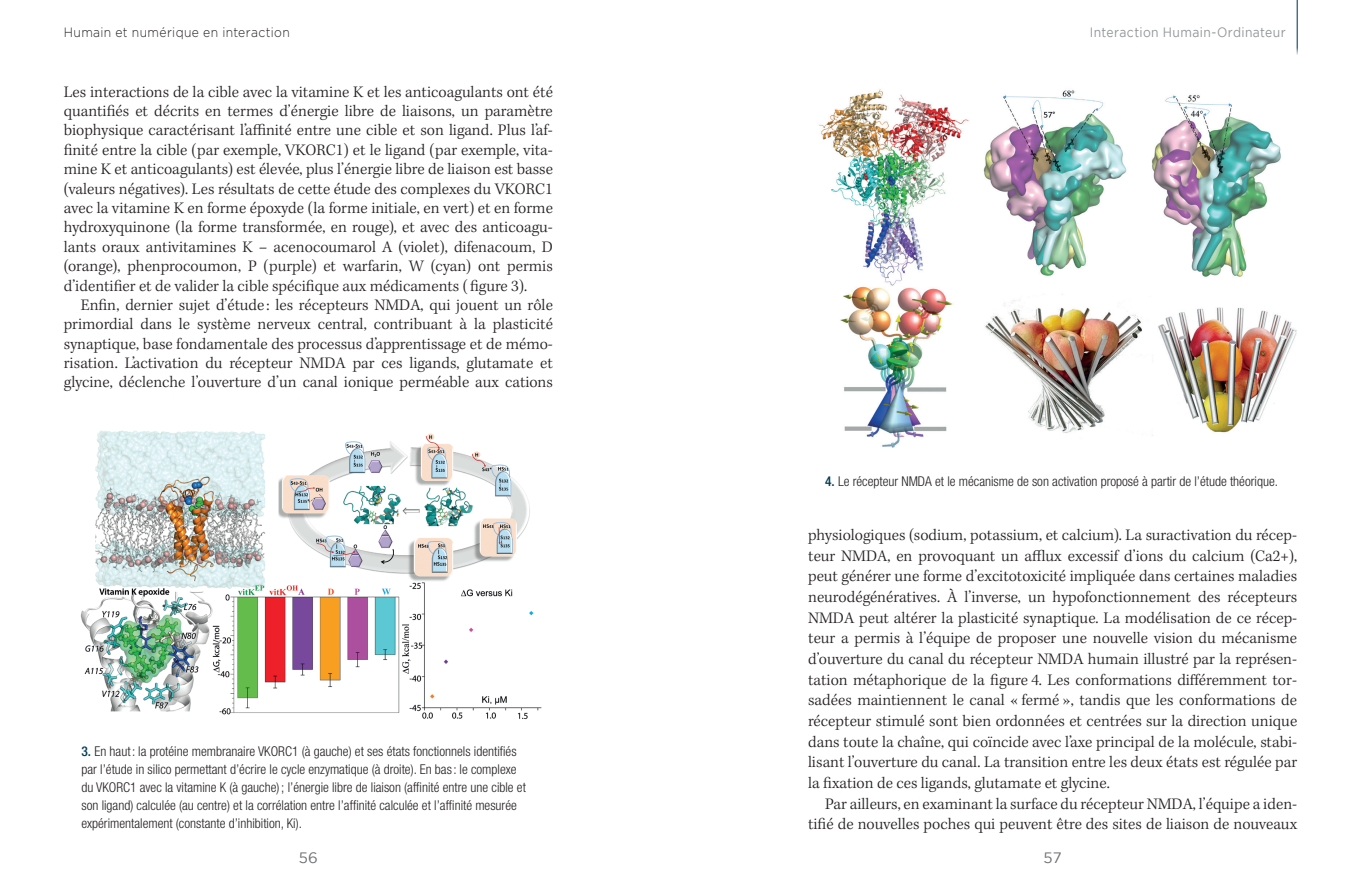
<style>
.page{position:relative;width:1361px;height:893px;background:#fff}
.page>*{position:absolute;margin:0;border:0;box-sizing:border-box;transform-origin:0 0}
.dev_p{font:300 16.5px/19.4px "Kepler Std";color:#231f20;text-align:justify}
.t1{font:15px "Gotham";color:#6c6d70}
.fig_num{font:300 condensed 13.5px/18px "Helvetica Neue LT Std";color:#231f20}
.t2{font:300 13.5px "Gotham";letter-spacing:.03em;color:#231f20;scale:.9 1}
.t3{font:13.5px "Gotham";letter-spacing:.03em;color:#939598;scale:.9 1}
.s1{font-weight:500;color:#003b57}
</style>
<div class="page">
<hr style="left:1296px;top:0;width:1px;height:55px;background:#003b57">
<img style="left:80px;top:430px;width:462px;height:290px">
<img style="left:819px;top:89px;width:478px;height:359px">
<p class="t2" style="left:64px;top:25px;width:253px">Humain et numérique en interaction</p>
<p class="t3" style="left:1090px;top:25px;width:219px">Interaction Humain-Ordinateur</p>
<p class="dev_p" style="left:64px;top:82px;width:491px">Les interactions de la cible avec la vitamine K et les anticoagulants ont été quantifiés et décrits en termes d’énergie libre de liaisons, un paramètre biophysique caractérisant l’affinité entre une cible et son ligand. Plus l’af&shy;finité entre la cible (par exemple, VKORC1) et le ligand (par exemple, vita&shy;mine K et anticoagulants) est élevée, plus l’énergie libre de liaison est basse (valeurs négatives). Les résultats de cette étude des complexes du VKORC1 avec la vitamine K en forme époxyde (la forme initiale, en vert) et en forme hydroxyquinone (la forme transformée, en rouge), et avec des anticoagu&shy;lants oraux antivitamines K – acenocoumarol A (violet), difenacoum, D (orange), phenprocoumon, P (purple) et warfarin, W (cyan) ont permis d’identifier et de valider la cible spécifique aux médicaments ( figure 3).</p>
<p class="dev_p" style="left:64px;top:296px;width:491px;text-indent:17px">Enfin, dernier sujet d’étude : les récepteurs NMDA, qui jouent un rôle primordial dans le système nerveux central, contribuant à la plasticité synaptique, base fondamentale des processus d’apprentissage et de mémo&shy;risation. L’activation du récepteur NMDA par ces ligands, glutamate et glycine, déclenche l’ouverture d’un canal ionique perméable aux cations</p>
<p class="fig_num" style="left:81px;top:742px;width:446px"><span class="s1">3.</span> En haut : la protéine membranaire VKORC1 (à gauche) et ses états fonctionnels identifiés par l’étude in silico permettant d’écrire le cycle enzymatique (à droite). En bas: le complexe du VKORC1 avec la vitamine K (à gauche) ; l’énergie libre de liaison (affinité entre une cible et son ligand) calculée (au centre) et la corrélation entre l’affinité calculée et l’affinité mesurée expérimentalement (constante d’inhibition, Ki).</p>
<p class="t1" style="left:299px;top:850px;width:21px">56</p>
<p class="fig_num" style="left:825px;top:472px;width:454px"><span class="s1">4.</span> Le récepteur NMDA et le mécanisme de son activation proposé à partir de l’étude théorique.</p>
<p class="dev_p" style="left:808px;top:525px;width:491px;line-height:20.7px">physiologiques (sodium, potassium, et calcium). La suractivation du récep&shy;teur NMDA, en provoquant un afflux excessif d’ions du calcium (Ca2+), peut générer une forme d’excitotoxicité impliquée dans certaines maladies neurodégénératives. À l’inverse, un hypofonctionnement des récepteurs NMDA peut altérer la plasticité synaptique. La modélisation de ce récep&shy;teur a permis à l’équipe de proposer une nouvelle vision du mécanisme d’ouverture du canal du récepteur NMDA humain illustré par la représen&shy;tation métaphorique de la figure 4. Les conformations différemment tor&shy;sadées maintiennent le canal « fermé », tandis que les conformations de récepteur stimulé sont bien ordonnées et centrées sur la direction unique dans toute la chaîne, qui coïncide avec l’axe principal de la molécule, stabi&shy;lisant l’ouverture du canal. La transition entre les deux états est régulée par la fixation de ces ligands, glutamate et glycine.</p>
<p class="dev_p" style="left:808px;top:794px;width:490px;line-height:20.7px;text-align:right">Par ailleurs, en examinant la surface du récepteur NMDA, l’équipe a iden&shy;tifié de nouvelles poches qui peuvent être des sites de liaison de nouveaux</p>
<p class="t1" style="left:1043px;top:850px;width:20px">57</p>
</div>
